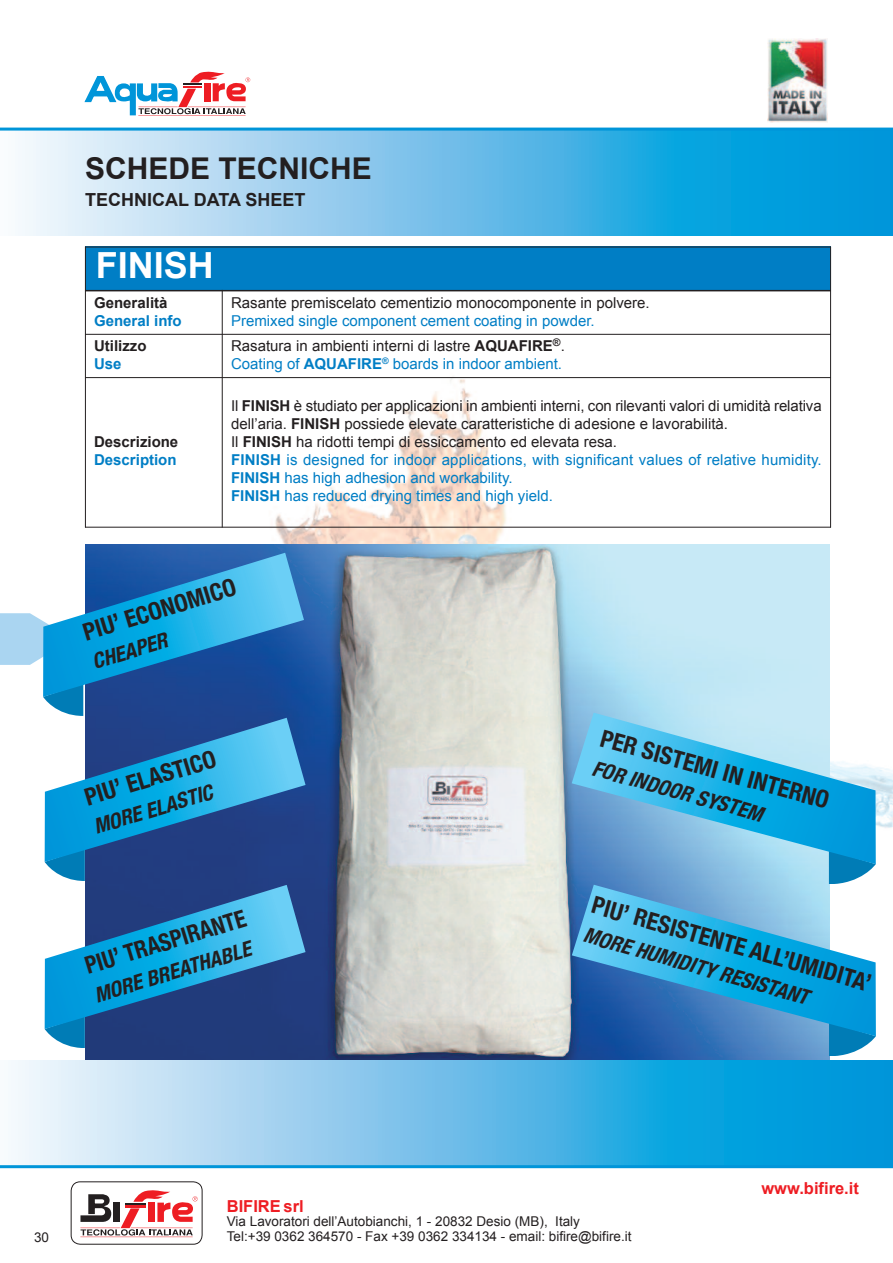
<style>
.page{position:relative;width:893px;height:1263px;background:#fff}
.page>*{position:absolute;margin:0;border:0;box-sizing:border-box;transform-origin:0 0}
.t1{font:700 36px "Arial";color:#fff}
.t2{font:700 30px "Arial";color:#231f20}
.t3{font:700 condensed 24px "Helvetica Neue";color:#231f20}
.t4{font:700 condensed 24px "Helvetica Neue";color:#231f20;scale:.95 1}
.t5{font:italic 700 condensed 21px "Helvetica Neue";color:#231f20}
.t6{font:700 18px "Arial";color:#231f20}
.t7{font:700 16.5px "Arial";color:#ee1d23}
.t8{font:15px/18px "Arial";color:#231f20}
.t9{font:15px "Arial";color:#007ec5}
.t10{font:700 15px "Arial";color:#231f20}
.t11{font:700 15px "Arial";color:#007ec5}
.t12{font:13.5px/14.2px "Arial";color:#231f20}
.s1{font-weight:700}
.s2{color:#007ec5}
.s3{font-weight:700;color:#007ec5}
</style>
<div class="page">
<img style="left:119px;top:71px;width:774px;height:1098px">
<img style="left:85px;top:544px;width:744px;height:517px">
<svg style="left:11px;top:1061px;width:882px;height:104px;background:#69c0e9"></svg>
<svg style="left:18px;top:131px;width:875px;height:104px;background:#6ac0e9"></svg>
<hr style="left:0;top:1165px;width:893px;height:3px;background:#0095d9">
<hr style="left:0;top:128px;width:893px;height:3px;background:#0095d9">
<img style="left:767px;top:38px;width:60px;height:84px">
<hr style="left:138px;top:115px;width:108px;height:1px;background:#ee1d23">
<svg style="left:84px;top:72px;width:166px;height:43px"></svg>
<svg style="left:71px;top:1181px;width:132px;height:64px"></svg>
<div style="left:85px;top:247px;width:746px;height:44px;background:#007ec5"></div>
<hr style="left:85px;top:247px;width:1px;height:280px;background:#231f20">
<hr style="left:222px;top:290px;width:1px;height:237px;background:#231f20">
<hr style="left:830px;top:247px;width:1px;height:280px;background:#231f20">
<hr style="left:85px;top:247px;width:746px;height:1px;background:#231f20">
<hr style="left:85px;top:290px;width:746px;height:1px;background:#231f20">
<hr style="left:85px;top:334px;width:746px;height:1px;background:#231f20">
<hr style="left:85px;top:377px;width:746px;height:1px;background:#231f20">
<hr style="left:85px;top:527px;width:746px;height:1px;background:#231f20">
<svg style="left:829px;top:1036px;width:47px;height:19px"></svg>
<svg style="left:572px;top:885px;width:304px;height:151px;background:#47a5d8"></svg>
<svg style="left:829px;top:864px;width:47px;height:19px"></svg>
<svg style="left:572px;top:713px;width:304px;height:151px;background:#64bfe7"></svg>
<svg style="left:0;top:553px;width:306px;height:494px"></svg>
<h2 class="t2" style="left:85px;top:152px;width:288px">SCHEDE TECNICHE</h2>
<p class="t6" style="left:85px;top:190px;width:222px">TECHNICAL DATA SHEET</p>
<h1 class="t1" style="left:96px;top:245px;width:119px">FINISH</h1>
<p class="t10" style="left:94px;top:294px;width:75px">Generalità</p>
<p class="t11" style="left:94px;top:312px;width:89px">General info</p>
<p class="t10" style="left:94px;top:337px;width:54px">Utilizzo</p>
<p class="t11" style="left:94px;top:355px;width:29px">Use</p>
<p class="t10" style="left:94px;top:434px;width:86px">Descrizione</p>
<p class="t11" style="left:94px;top:452px;width:84px">Description</p>
<p class="t8" style="left:231px;top:293px;width:420px">Rasante premiscelato cementizio monocomponente in polvere.</p>
<p class="t9" style="left:231px;top:312px;width:365px">Premixed single component cement coating in powder.</p>
<p class="t8" style="left:231px;top:337px;width:335px">Rasatura in ambienti interni di lastre <span class="s1">AQUAFIRE</span><sup>®</sup>.<br><span class="s2">Coating of</span> <span class="s3">AQUAFIRE</span><sup>®</sup> <span class="s2">boards in indoor ambient.</span></p>
<p class="t8" style="left:231px;top:397px;width:592px">Il <span class="s1">FINISH</span> è studiato per applicazioni in ambienti interni, con rilevanti valori di umidità relativa dell’aria. <span class="s1">FINISH</span> possiede elevate caratteristiche di adesione e lavorabilità.<br>Il <span class="s1">FINISH</span> ha ridotti tempi di essiccamento ed elevata resa.<br><span class="s3">FINISH</span> <span class="s2">is designed for indoor applications, with significant values of relative humidity.<br></span><span class="s3">FINISH</span> <span class="s2">has high adhesion and workability.<br></span><span class="s3">FINISH</span> <span class="s2">has reduced drying times and high yield.</span></p>
<h3 class="t3" style="left:79px;top:619px;width:160px;rotate:-17deg">PIU’ ECONOMICO</h3>
<h3 class="t5" style="left:89px;top:650px;width:79px;rotate:-17deg">CHEAPER</h3>
<h3 class="t3" style="left:81px;top:784px;width:137px;rotate:-17deg">PIU’ ELASTICO</h3>
<h3 class="t5" style="left:91px;top:815px;width:125px;rotate:-17deg">MORE ELASTIC</h3>
<h3 class="t4" style="left:82px;top:952px;width:177px;rotate:-17deg">PIU’ TRASPIRANTE</h3>
<h3 class="t5" style="left:91px;top:984px;width:164px;rotate:-17deg">MORE BREATHABLE</h3>
<h3 class="t3" style="left:604px;top:725px;width:238px;rotate:15deg">PER SISTEMI IN INTERNO</h3>
<h3 class="t5" style="left:596px;top:756px;width:178px;rotate:15deg">FOR INDOOR SYSTEM</h3>
<h3 class="t3" style="left:597px;top:890px;width:291px;rotate:16deg">PIU’ RESISTENTE ALL’UMIDITA’</h3>
<h3 class="t5" style="left:588px;top:922px;width:235px;rotate:16deg">MORE HUMIDITY RESISTANT</h3>
<p class="t12" style="left:34px;top:1230px;width:17px">30</p>
<p class="t7" style="left:227px;top:1197px;width:79px">BIFIRE srl</p>
<p class="t12" style="left:227px;top:1214px;width:406px">Via Lavoratori dell’Autobianchi, 1 - 20832 Desio (MB), Italy<br>Tel:+39 0362 364570 - Fax +39 0362 334134 - email: bifire@bifire.it</p>
<p class="t7" style="left:761px;top:1179px;width:99px">www.bifire.it</p>
</div>
